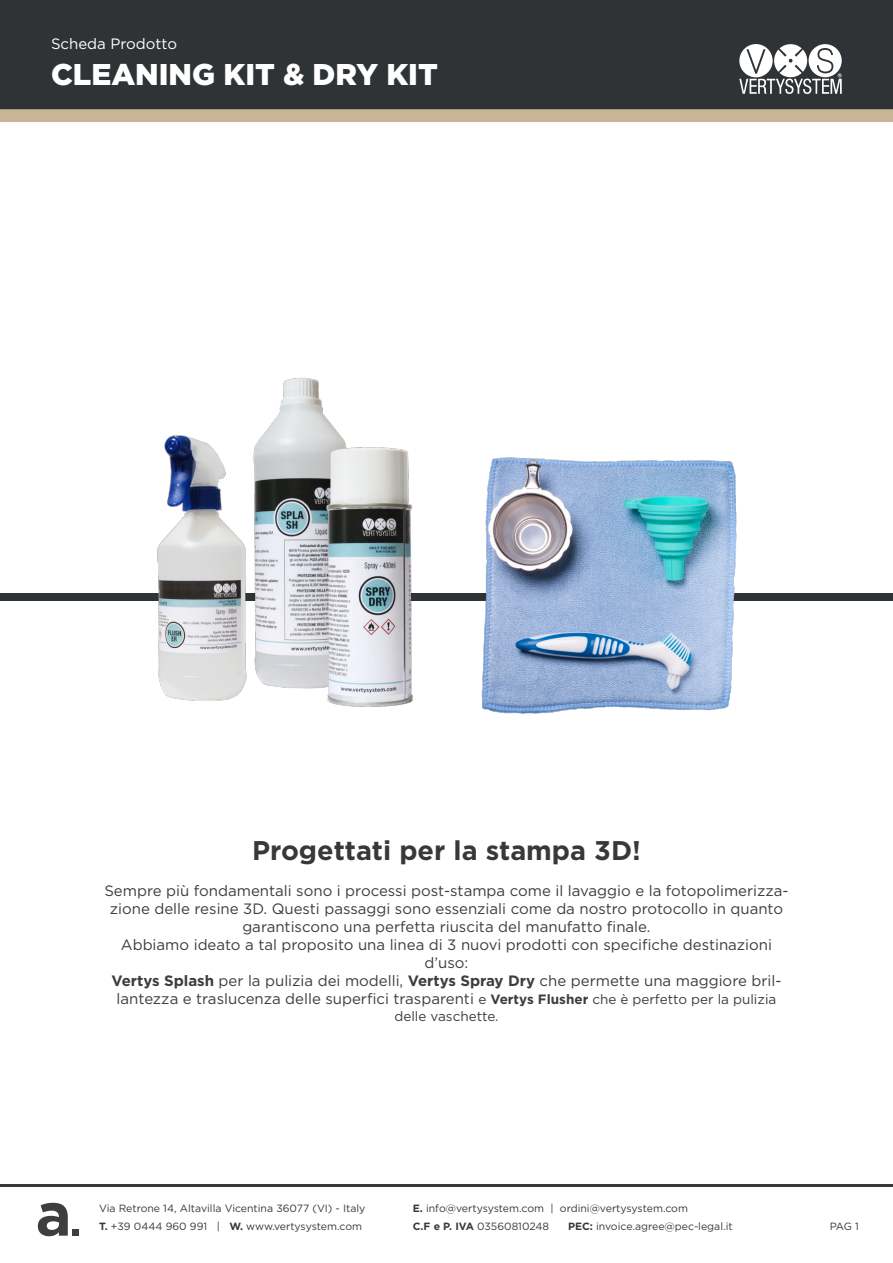
<style>
.page{position:relative;width:893px;height:1263px;background:#fff}
.page>*{position:absolute;margin:0;border:0;box-sizing:border-box;transform-origin:0 0}
.t1{font:900 30px "Gotham";color:#fff}
.t2{font:700 27px "Gotham";color:#383937}
.t3{font:15px/18px "Gotham";color:#3d3d3c;text-align:center}
.t4{font:15px "Gotham";color:#fff}
.t5{font:13.5px "Gotham";color:#3d3d3c}
.t6{font:10.5px/18px "Gotham";color:#383937}
.s1{font-weight:700}
.s2{font-size:13.5px}
.s3{font-weight:700;font-size:13.5px}
</style>
<div class="page">
<div style="left:0;top:0;width:893px;height:109px;background:#2f3336"></div>
<div style="left:0;top:109px;width:893px;height:13px;background:#c9b496;border:2px solid #c9b496"></div>
<hr style="left:0;top:1184px;width:892px;height:3px;background:#383937">
<svg style="left:38px;top:1203px;width:30px;height:33px"></svg>
<div style="left:72px;top:1228px;width:7px;height:7px;background:#3e3e3f"></div>
<svg style="left:739px;top:44px;width:103px;height:50px"></svg>
<div style="left:1px;top:594px;width:892px;height:7px;background:#2f3336"></div>
<img style="left:148px;top:377px;width:287px;height:330px">
<img style="left:435px;top:457px;width:309px;height:257px">
<p class="t4" style="left:51px;top:34px;width:128px">Scheda Prodotto</p>
<h1 class="t1" style="left:51px;top:54px;width:388px">CLEANING KIT &amp; DRY KIT</h1>
<p class="t2" style="left:252px;top:833px;width:390px">Progettati per la stampa 3D!</p>
<p class="t3" style="left:104px;top:882px;width:686px">Sempre più fondamentali sono i processi post-stampa come il lavaggio e la fotopolimerizza&shy;zione delle resine 3D. Questi passaggi sono essenziali come da nostro protocollo in quanto garantiscono una perfetta riuscita del manufatto finale.</p>
<p class="t3" style="left:121px;top:936px;width:653px">Abbiamo ideato a tal proposito una linea di 3 nuovi prodotti con specifiche destinazioni d’uso:</p>
<p class="t3" style="left:111px;top:972px;width:671px"><span class="s1">Vertys Splash</span> per la pulizia dei modelli, <span class="s1">Vertys Spray Dry</span> che permette una maggiore bril&shy;lantezza e traslucenza delle superfici trasparenti <span class="s2">e</span> <span class="s3">Vertys Flusher</span> <span class="s2">che è perfetto per la pulizia</span></p>
<p class="t5" style="left:394px;top:1007px;width:106px">delle vaschette.</p>
<p class="t6" style="left:99px;top:1199px;width:268px">Via Retrone 14, Altavilla Vicentina 36077 (VI) - Italy<br><span class="s1">T.</span> +39 0444 960 991 | <span class="s1">W.</span> www.vertysystem.com</p>
<p class="t6" style="left:413px;top:1199px;width:277px"><span class="s1">E.</span> info@vertysystem.com | ordini@vertysystem.com<br><span class="s1">C.F e P. IVA</span> 03560810248</p>
<p class="t6" style="left:568px;top:1217px;width:166px"><span class="s1">PEC:</span> invoice.agree@pec-legal.it</p>
<p class="t6" style="left:830px;top:1217px;width:31px">PAG 1</p>
</div>
